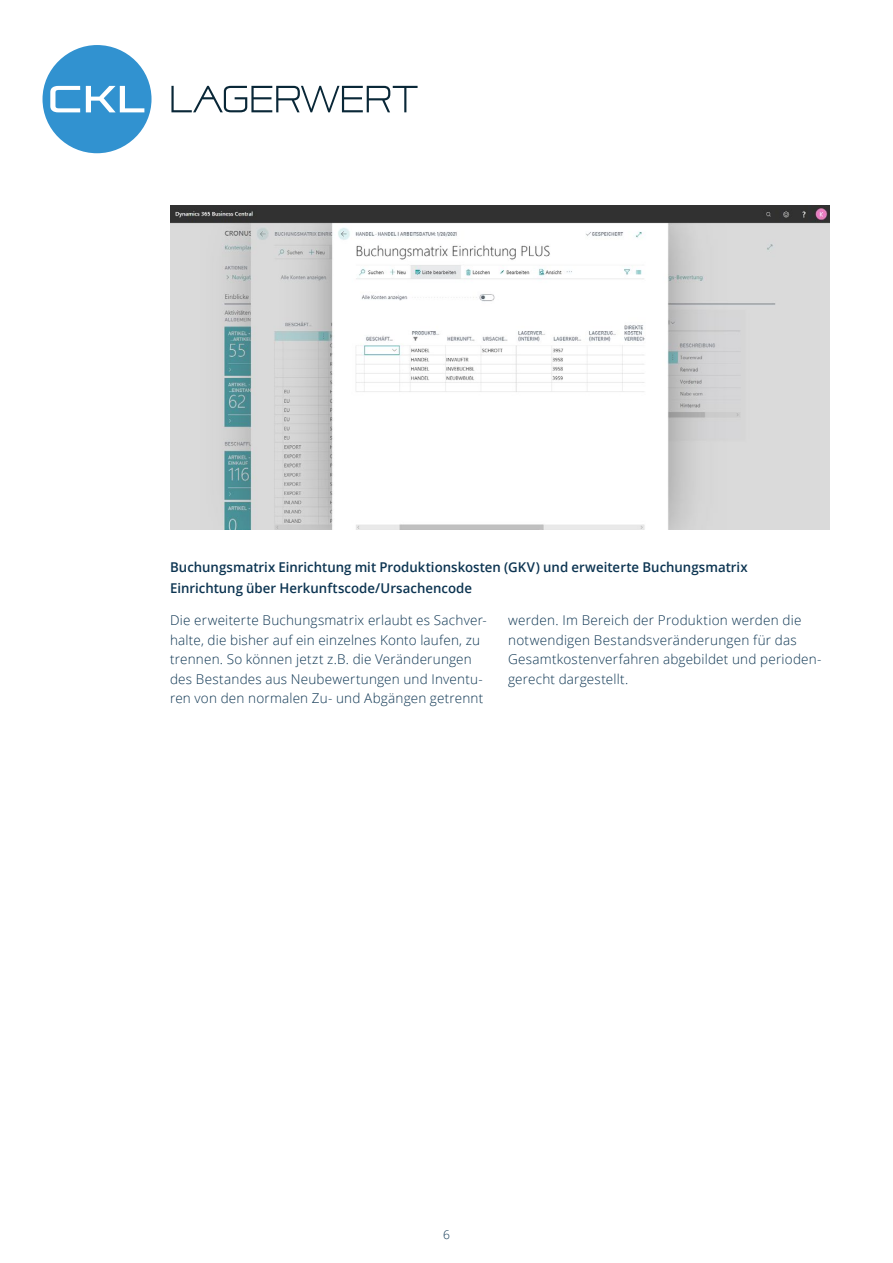
<style>
.page{position:relative;width:893px;height:1263px;background:#fff}
.page>*{position:absolute;margin:0;border:0;box-sizing:border-box;transform-origin:0 0}
.t1{font:300 13.5px/19.5px "Open Sans";letter-spacing:.015em;color:#0c3451}
.t2{font:600 13.5px/21px "Open Sans";color:#0c3451}
.t3{font:300 12px "Open Sans";color:#0c3451}
</style>
<div class="page">
<svg style="left:43px;top:45px;width:109px;height:108px"></svg>
<svg style="left:171px;top:86px;width:247px;height:26px"></svg>
<img style="left:170px;top:205px;width:659px;height:324px">
<p class="t2" style="left:170px;top:556px;width:579px">Buchungsmatrix Einrichtung mit Produktionskosten (GKV) und erweiterte Buchungsmatrix<br>Einrichtung über Herkunftscode/Ursachencode</p>
<p class="t1" style="left:170px;top:610px;width:318px">Die erweiterte Buchungsmatrix erlaubt es Sachver&shy;halte, die bisher auf ein einzelnes Konto laufen, zu trennen. So können jetzt z.B. die Veränderungen des Bestandes aus Neubewertungen und Inventu&shy;ren von den normalen Zu- und Abgängen getrennt</p>
<p class="t1" style="left:508px;top:610px;width:315px">werden. Im Bereich der Produktion werden die notwendigen Bestandsveränderungen für das Gesamtkostenverfahren abgebildet und perioden&shy;gerecht dargestellt.</p>
<p class="t3" style="left:443px;top:1226px;width:8px">6</p>
</div>
